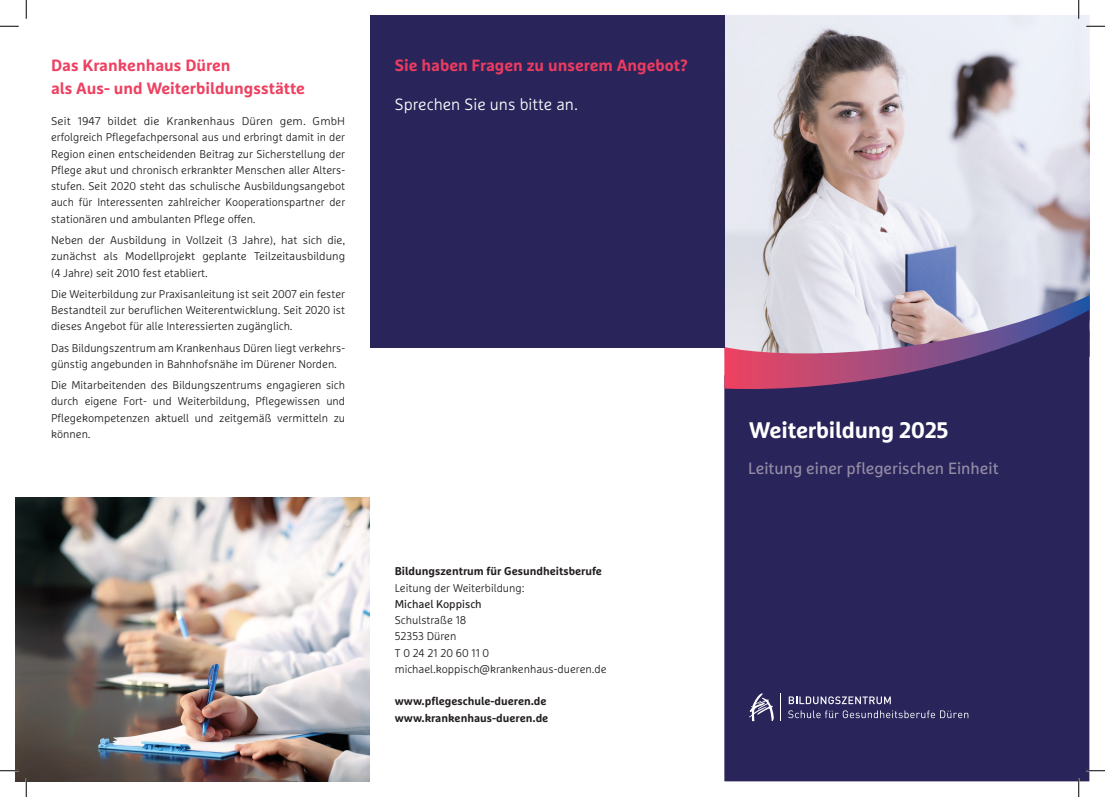
<style>
.page{position:relative;width:1105px;height:797px;background:#fff}
.page>*{position:absolute;margin:0;border:0;box-sizing:border-box;transform-origin:0 0}
.t1{font:700 22.5px "Marselis Pro";letter-spacing:-.01em;color:#fff}
.t2{font:700 16.25px/22.5px "Marselis Pro";color:#ee4061}
.t3{font:16.25px "Marselis Pro";color:#938ba5}
.t4{font:700 16.25px "Marselis Pro";color:#ee3b60}
.t5{font:300 16.25px "Marselis Pro";color:#fff}
.t6{font:300 11.25px/16.2px "Marselis Pro";color:#231f20;text-align:justify}
.t7{font:300 11.25px/16.2px "Marselis Pro";color:#231f20;text-align:justify;scale:1.04 1}
.t8{font:700 11.25px/16.2px "Marselis Pro";color:#231f20}
.t9{font:11.25px "Marselis Pro";color:#231f20}
</style>
<div class="page">
<img style="left:724px;top:16px;width:365px;height:279px">
<div style="left:724px;top:393px;width:365px;height:388px;background:#29255a"></div>
<svg style="left:724px;top:295px;width:365px;height:98px;background:#967c9c"></svg>
<div style="left:370px;top:16px;width:354px;height:332px;background:#29255a"></div>
<svg style="left:749px;top:693px;width:25px;height:28px"></svg>
<svg style="left:780px;top:693px;width:1px;height:28px"></svg>
<svg style="left:789px;top:696px;width:102px;height:8px"></svg>
<svg style="left:788px;top:710px;width:180px;height:8px"></svg>
<img style="left:16px;top:498px;width:354px;height:283px">
<svg style="left:0;top:25px;width:19px;height:2px"></svg>
<svg style="left:1086px;top:25px;width:19px;height:2px"></svg>
<svg style="left:0;top:770px;width:19px;height:1px"></svg>
<svg style="left:1086px;top:770px;width:19px;height:1px"></svg>
<svg style="left:25px;top:0;width:2px;height:19px"></svg>
<svg style="left:25px;top:778px;width:2px;height:19px"></svg>
<svg style="left:1078px;top:0;width:1px;height:19px"></svg>
<svg style="left:1078px;top:778px;width:1px;height:19px"></svg>
<h2 class="t2" style="left:51px;top:54px;width:255px">Das Krankenhaus Düren<br>als Aus- und Weiterbildungsstätte</h2>
<p class="t7" style="left:51px;top:113px;width:284px">Seit 1947 bildet die Krankenhaus Düren gem. GmbH erfolgreich Pflegefachpersonal aus und erbringt damit in der Region einen entscheidenden Beitrag zur Sicherstellung der Pflege akut und chronisch erkrankter Menschen aller Alters&shy;stufen. Seit 2020 steht das schulische Ausbildungsangebot auch für Interessenten zahlreicher Kooperationspartner der stationären und ambulanten Pflege offen.</p>
<p class="t6" style="left:51px;top:232px;width:296px">Neben der Ausbildung in Vollzeit (3 Jahre), hat sich die, zunächst als Modellprojekt geplante Teilzeitausbildung (4 Jahre) seit 2010 fest etabliert.</p>
<p class="t6" style="left:51px;top:285px;width:296px">Die Weiterbildung zur Praxisanleitung ist seit 2007 ein fester Bestandteil zur beruflichen Weiterentwicklung. Seit 2020 ist dieses Angebot für alle Interessierten zugänglich.</p>
<p class="t6" style="left:51px;top:339px;width:296px">Das Bildungszentrum am Krankenhaus Düren liegt verkehrs&shy;günstig angebunden in Bahnhofsnähe im Dürener Norden.</p>
<p class="t6" style="left:51px;top:377px;width:296px">Die Mitarbeitenden des Bildungszentrums engagieren sich durch eigene Fort- und Weiterbildung, Pflegewissen und Pflegekompetenzen aktuell und zeitgemäß vermitteln zu können.</p>
<h2 class="t4" style="left:395px;top:56px;width:294px">Sie haben Fragen zu unserem Angebot?</h2>
<h2 class="t5" style="left:395px;top:95px;width:185px">Sprechen Sie uns bitte an.</h2>
<p class="t8" style="left:395px;top:563px;width:209px">Bildungszentrum für Gesundheitsberufe</p>
<p class="t6" style="left:395px;top:579px;width:131px">Leitung der Weiterbildung:</p>
<p class="t9" style="left:395px;top:597px;width:88px">Michael Koppisch</p>
<p class="t6" style="left:395px;top:611px;width:213px;text-align:left">Schulstraße 18<br>52353 Düren<br>T 0 24 21 20 60 11 0 michael.koppisch@krankenhaus-dueren.de</p>
<p class="t8" style="left:395px;top:693px;width:155px">www.pflegeschule-dueren.de www.krankenhaus-dueren.de</p>
<h1 class="t1" style="left:749px;top:416px;width:201px">Weiterbildung 2025</h1>
<h2 class="t3" style="left:748px;top:458px;width:252px">Leitung einer pflegerischen Einheit</h2>
</div>
